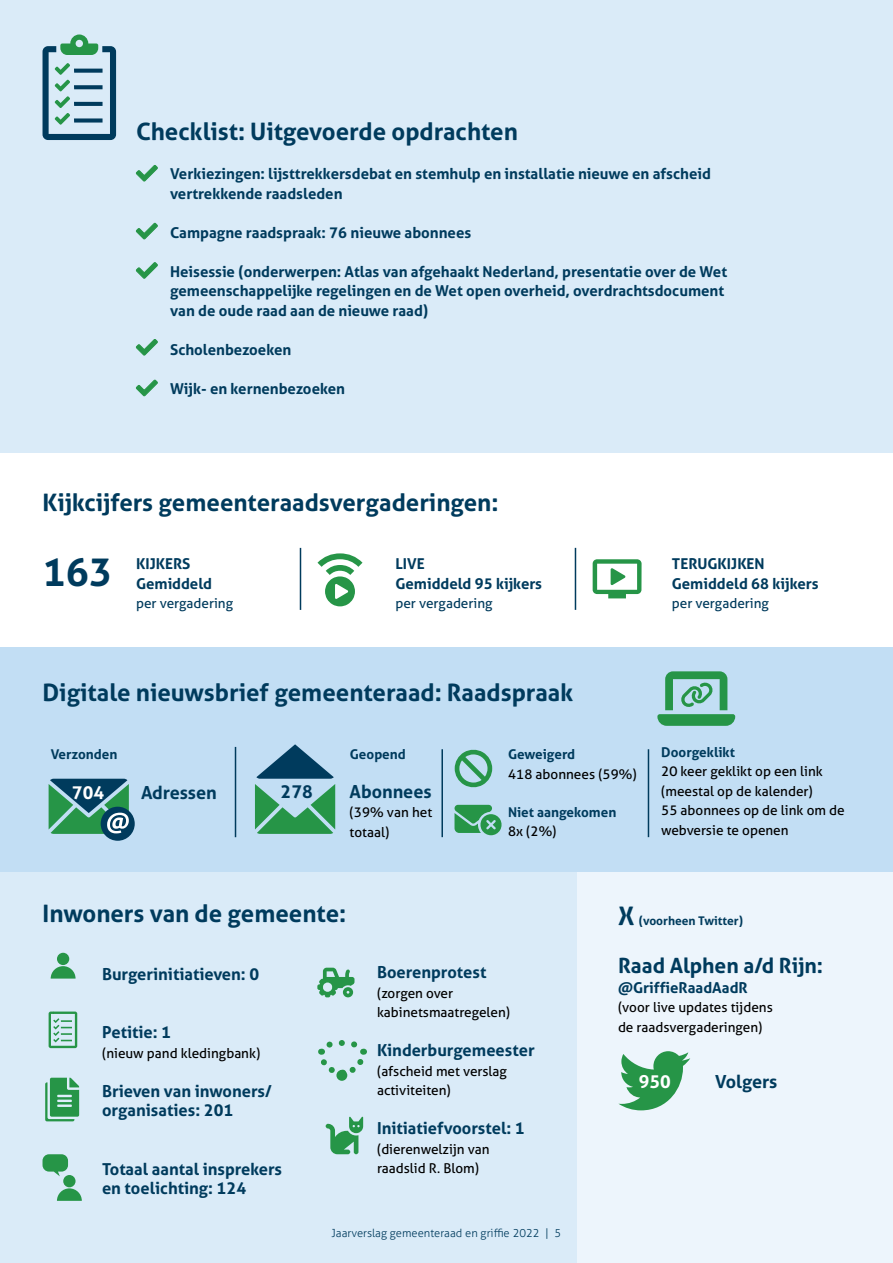
<style>
.page{position:relative;width:893px;height:1263px;background:#fff}
.page>*{position:absolute;margin:0;border:0;box-sizing:border-box;transform-origin:0 0}
.Kijkcijfers_cijfer_plat_donkerblauw_P{font:700 39px "Aller";color:#003b5d}
.Kop_16_pt_H2{font:700 24px "Aller";color:#003b5d}
.Kop_14_pt_H2{font:700 24px "Aller";color:#003b5d}
.Kop_14_pt_H2-2{font:700 21px "Aller";color:#003b5d}
.Nieuwsbrief_Twitter_P{font:700 18px "Aller";color:#003b5d}
.Nieuwsbrief_Twitter_P-2{font:700 18px "Aller";color:#fff}
.Inwoners_kopjes_P{font:700 16.5px/19.5px "Aller";color:#003b5d}
.Opsomming_vinkje_Auto{font:700 15px/19.5px "Aller";color:#003b5d}
.Kijkcijfers_kopje_P{font:700 15px "Aller";color:#003b5d}
.Tussenkop_10_pt_H3{font:700 15px "Aller";color:#003b5d}
.Plat_zwart_Aller_P{font:13.5px/19.5px "Aller";color:#000}
.t1{font:700 13.5px "Aller";color:#003b5d}
.Plat_donkerblauw_P{font:13.5px "Aller";color:#003b5d}
.Kop_14_pt_H2-3{font:700 12px "Aller";color:#003b5d}
.t2{font:300 11.25px "Aller";color:#003b5d}
.s1{font-size:25.5px}
</style>
<div class="page">
<div style="left:0;top:647px;width:893px;height:234px;background:#c2def4"></div>
<div style="left:575px;top:873px;width:318px;height:390px;background:#edf5fc"></div>
<div style="left:0;top:873px;width:576px;height:390px;background:#daebf8"></div>
<div style="left:0;top:0;width:893px;height:452px;background:#daebf8"></div>
<svg style="left:325px;top:1117px;width:38px;height:37px"></svg>
<svg style="left:317px;top:968px;width:37px;height:29px"></svg>
<svg style="left:454px;top:805px;width:48px;height:30px"></svg>
<svg style="left:455px;top:749px;width:37px;height:39px"></svg>
<svg style="left:657px;top:671px;width:78px;height:55px"></svg>
<svg style="left:43px;top:34px;width:73px;height:106px"></svg>
<svg style="left:135px;top:165px;width:23px;height:17px"></svg>
<svg style="left:136px;top:222px;width:22px;height:17px"></svg>
<svg style="left:135px;top:262px;width:23px;height:17px"></svg>
<svg style="left:135px;top:339px;width:23px;height:17px"></svg>
<svg style="left:136px;top:379px;width:22px;height:17px"></svg>
<svg style="left:593px;top:559px;width:49px;height:39px"></svg>
<svg style="left:317px;top:553px;width:45px;height:53px"></svg>
<svg style="left:45px;top:1078px;width:34px;height:43px"></svg>
<svg style="left:57px;top:1188px;width:25px;height:13px"></svg>
<div style="left:63px;top:1175px;width:13px;height:12px;background:#269547;border-radius:50%"></div>
<svg style="left:43px;top:1154px;width:25px;height:22px"></svg>
<svg style="left:49px;top:1011px;width:28px;height:37px"></svg>
<svg style="left:51px;top:966px;width:25px;height:12px"></svg>
<div style="left:57px;top:953px;width:12px;height:12px;background:#269547;border-radius:50%"></div>
<div style="left:101px;top:807px;width:34px;height:34px;background:#003b5d;border-radius:50%"></div>
<svg style="left:49px;top:779px;width:80px;height:55px"></svg>
<svg style="left:618px;top:1051px;width:72px;height:59px"></svg>
<svg style="left:255px;top:744px;width:80px;height:90px"></svg>
<hr style="left:575px;top:548px;width:1px;height:62px;background:#003b5d">
<hr style="left:441px;top:749px;width:2px;height:88px;background:#003b5d">
<hr style="left:648px;top:749px;width:1px;height:88px;background:#003b5d">
<hr style="left:300px;top:548px;width:1px;height:62px;background:#003b5d">
<hr style="left:235px;top:747px;width:1px;height:90px;background:#003b5d">
<svg style="left:318px;top:1040px;width:49px;height:39px"></svg>
<div style="left:336px;top:1070px;width:11px;height:11px;background:#269547;border-radius:50%"></div>
<h2 class="Kop_16_pt_H2" style="left:136px;top:116px;width:383px">Checklist: Uitgevoerde opdrachten</h2>
<p class="Opsomming_vinkje_Auto" style="left:170px;top:164px;width:542px">Verkiezingen: lijsttrekkersdebat en stemhulp en installatie nieuwe en afscheid vertrekkende raadsleden</p>
<p class="Opsomming_vinkje_Auto" style="left:170px;top:222px;width:303px">Campagne raadspraak: 76 nieuwe abonnees</p>
<p class="Opsomming_vinkje_Auto" style="left:170px;top:261px;width:559px">Heisessie (onderwerpen: Atlas van afgehaakt Nederland, presentatie over de Wet gemeenschappelijke regelingen en de Wet open overheid, overdrachtsdocument van de oude raad aan de nieuwe raad)</p>
<p class="Opsomming_vinkje_Auto" style="left:170px;top:339px;width:123px">Scholenbezoeken</p>
<p class="Opsomming_vinkje_Auto" style="left:170px;top:378px;width:176px">Wijk- en kernenbezoeken</p>
<h2 class="Kop_16_pt_H2" style="left:43px;top:487px;width:457px">Kijkcijfers gemeenteraadsvergaderingen:</h2>
<p class="Kijkcijfers_cijfer_plat_donkerblauw_P" style="left:43px;top:548px;width:72px">163</p>
<p class="Kijkcijfers_kopje_P" style="left:136px;top:554px;width:56px">KIJKERS</p>
<p class="Kijkcijfers_kopje_P" style="left:136px;top:574px;width:77px">Gemiddeld</p>
<p class="Plat_donkerblauw_P" style="left:136px;top:595px;width:99px">per vergadering</p>
<p class="Kijkcijfers_kopje_P" style="left:395px;top:554px;width:31px">LIVE</p>
<p class="Kijkcijfers_kopje_P" style="left:395px;top:574px;width:148px">Gemiddeld 95 kijkers</p>
<p class="Plat_donkerblauw_P" style="left:395px;top:595px;width:99px">per vergadering</p>
<h2 class="Kop_14_pt_H2" style="left:43px;top:677px;width:532px">Digitale nieuwsbrief gemeenteraad: Raadspraak</h2>
<p class="Kijkcijfers_kopje_P" style="left:672px;top:554px;width:94px">TERUGKIJKEN</p>
<p class="Kijkcijfers_kopje_P" style="left:672px;top:574px;width:148px">Gemiddeld 68 kijkers</p>
<p class="Plat_donkerblauw_P" style="left:672px;top:595px;width:99px">per vergadering</p>
<p class="t1" style="left:51px;top:746px;width:68px">Verzonden</p>
<p class="t1" style="left:350px;top:746px;width:57px">Geopend</p>
<p class="t1" style="left:661px;top:743px;width:75px">Doorgeklikt</p>
<p class="Plat_zwart_Aller_P" style="left:661px;top:762px;width:185px">20 keer geklikt op een link (meestal op de kalender)<br>55 abonnees op de link om de webversie te openen</p>
<p class="t1" style="left:508px;top:746px;width:69px">Geweigerd</p>
<p class="Plat_zwart_Aller_P" style="left:508px;top:764px;width:130px">418 abonnees (59%)</p>
<p class="t1" style="left:508px;top:803px;width:110px">Niet aangekomen</p>
<p class="Plat_zwart_Aller_P" style="left:508px;top:821px;width:50px">8x (2%)</p>
<p class="Nieuwsbrief_Twitter_P-2" style="left:72px;top:781px;width:34px">704</p>
<p class="Nieuwsbrief_Twitter_P" style="left:141px;top:781px;width:77px">Adressen</p>
<p class="Nieuwsbrief_Twitter_P" style="left:281px;top:780px;width:34px">278</p>
<p class="Nieuwsbrief_Twitter_P" style="left:350px;top:780px;width:84px">Abonnees</p>
<p class="Plat_zwart_Aller_P" style="left:350px;top:802px;width:84px">(39% van het totaal)</p>
<h2 class="Kop_14_pt_H2" style="left:43px;top:898px;width:305px">Inwoners van de gemeente:</h2>
<p class="Inwoners_kopjes_P" style="left:102px;top:964px;width:159px">Burgerinitiatieven: 0</p>
<p class="Inwoners_kopjes_P" style="left:102px;top:1023px;width:70px">Petitie: 1</p>
<p class="Plat_zwart_Aller_P" style="left:102px;top:1043px;width:160px">(nieuw pand kledingbank)</p>
<p class="Inwoners_kopjes_P" style="left:102px;top:1081px;width:171px">Brieven van inwoners/ organisaties: 201</p>
<p class="Inwoners_kopjes_P" style="left:102px;top:1159px;width:182px">Totaal aantal insprekers en toelichting: 124</p>
<p class="Inwoners_kopjes_P" style="left:377px;top:962px;width:111px">Boerenprotest</p>
<p class="Plat_zwart_Aller_P" style="left:377px;top:983px;width:135px">(zorgen over kabinetsmaatregelen)</p>
<p class="Inwoners_kopjes_P" style="left:377px;top:1040px;width:159px">Kinderburgemeester</p>
<p class="Plat_zwart_Aller_P" style="left:377px;top:1061px;width:132px">(afscheid met verslag activiteiten)</p>
<p class="Inwoners_kopjes_P" style="left:377px;top:1118px;width:149px">Initiatiefvoorstel: 1</p>
<p class="Plat_zwart_Aller_P" style="left:377px;top:1139px;width:114px">(dierenwelzijn van</p>
<p class="Plat_zwart_Aller_P" style="left:377px;top:1159px;width:104px">raadslid R. Blom)</p>
<p class="t2" style="left:332px;top:1226px;width:231px">Jaarverslag gemeenteraad en griffie 2022 | 5</p>
<h2 class="Kop_14_pt_H2-3" style="left:618px;top:913px;width:127px"><span class="s1">X</span> (voorheen Twitter)</h2>
<h2 class="Kop_14_pt_H2-2" style="left:618px;top:952px;width:206px">Raad Alphen a/d Rijn:</h2>
<h3 class="Tussenkop_10_pt_H3" style="left:618px;top:978px;width:131px">@GriffieRaadAadR</h3>
<p class="Plat_zwart_Aller_P" style="left:618px;top:997px;width:156px">(voor live updates tijdens de raadsvergaderingen)</p>
<p class="Nieuwsbrief_Twitter_P-2" style="left:639px;top:1070px;width:34px">950</p>
<p class="Nieuwsbrief_Twitter_P" style="left:715px;top:1070px;width:64px">Volgers</p>
</div>
